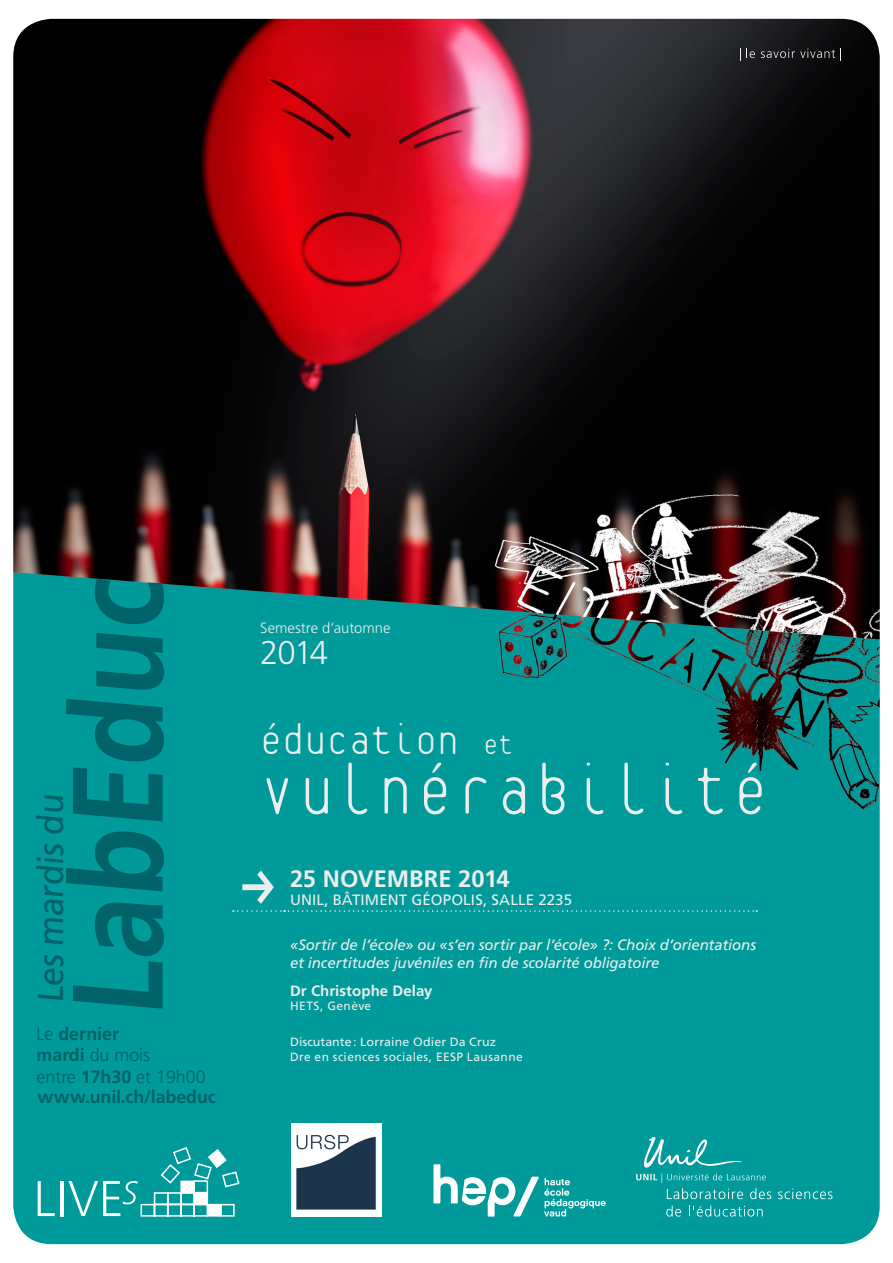
<style>
.page{position:relative;width:893px;height:1263px;background:#fff}
.page>*{position:absolute;margin:0;border:0;box-sizing:border-box;transform-origin:0 0}
.t1{font:700 128.55px "Frutiger LT Std";color:#00636a;scale:.87 1}
.t2{font:100 77.25px "Platelet";letter-spacing:.07em;color:#eceded;scale:.96 1}
.t3{font:100 46.05px "Platelet";color:#eceded;scale:1.04 1}
.t4{font:36px "Frutiger LT Std";color:#00636a;scale:.95 1}
.t5{font:300 33px "Frutiger LT Std";color:#eceded}
.t6{font:700 23.7px "Frutiger LT Std";color:#eceded}
.t7{font:700 17.85px/21px "Frutiger LT Std";color:#00636a}
.t8{font:italic 15px/18px "Frutiger LT Std";letter-spacing:-.01em;color:#eceded}
.t9{font:15px "Frutiger LT Std";letter-spacing:.005em;color:#eceded}
.t10{font:700 15px "Frutiger LT Std";letter-spacing:.005em;color:#eceded}
.t11{font:300 14.85px "Frutiger LT Std";color:#eceded}
.t12{font:12px/15.5px "Frutiger LT Std";letter-spacing:.025em;color:#eceded;scale:1.04 1}
.t13{font:12px "Frutiger LT Std";letter-spacing:.025em;color:#eceded}
.s1{font-weight:300}
.s2{font-size:31.2px}
</style>
<div class="page">
<img style="left:13px;top:19px;width:867px;height:1225px">
<svg style="left:233px;top:910px;width:524px;height:2px"></svg>
<svg style="left:740px;top:48px;width:1px;height:13px"></svg>
<svg style="left:747px;top:48px;width:8px;height:10px"></svg>
<svg style="left:761px;top:48px;width:80px;height:13px"></svg>
<svg style="left:636px;top:1137px;width:130px;height:45px;background:#1ea6a6"></svg>
<svg style="left:667px;top:1188px;width:76px;height:11px"></svg>
<svg style="left:750px;top:1188px;width:21px;height:11px"></svg>
<svg style="left:778px;top:1188px;width:54px;height:11px"></svg>
<svg style="left:666px;top:1205px;width:15px;height:11px"></svg>
<svg style="left:688px;top:1205px;width:75px;height:11px"></svg>
<svg style="left:433px;top:1164px;width:173px;height:52px"></svg>
<img style="left:292px;top:1124px;width:89px;height:92px">
<svg style="left:38px;top:1181px;width:17px;height:35px"></svg>
<hr style="left:60px;top:1181px;width:3px;height:35px;background:#fff">
<svg style="left:68px;top:1146px;width:172px;height:71px;background:#2aaaaa"></svg>
<svg style="left:242px;top:870px;width:32px;height:34px"></svg>
<h1 class="t1" style="left:42px;top:1018px;width:519px;rotate:-90deg">LabEduc</h1>
<p class="t7" style="left:37px;top:1044px;width:181px">mardi <span class="s1">du mois<br>entre</span> 17h30 <span class="s1">et 19h00 </span>www.unil.ch/labeduc</p>
<h3 class="t4" style="left:29px;top:1003px;width:225px;rotate:-90deg">Les mardis du</h3>
<p class="t7" style="left:37px;top:1023px;width:84px"><span class="s1">Le</span> dernier</p>
<p class="t11" style="left:260px;top:619px;width:132px">Semestre d’automne</p>
<h3 class="t5" style="left:260px;top:634px;width:70px">2014</h3>
<h3 class="t3" style="left:260px;top:720px;width:245px">éducation <span class="s2">et</span></h3>
<h2 class="t2" style="left:260px;top:757px;width:530px">vulnérabilité</h2>
<h3 class="t6" style="left:290px;top:865px;width:221px">25 novembre 2014</h3>
<p class="t9" style="left:290px;top:891px;width:284px">UNIL, bâti ment Géopolis, salle 2235</p>
<p class="t8" style="left:290px;top:936px;width:468px">«Sortir de l’école» ou «s’en sortir par l’école» ?: Choix d’orientations et incertitudes juvéniles en fin de scolarité obligatoire</p>
<p class="t10" style="left:290px;top:982px;width:144px">Dr Christophe Delay</p>
<p class="t13" style="left:290px;top:999px;width:83px">HETS, Genève</p>
<p class="t12" style="left:290px;top:1034px;width:200px">Discutante: Lorraine Odier Da Cruz<br>Dre en sciences sociales, EESP</p>
<p class="t13" style="left:467px;top:1050px;width:57px">Lausanne</p>
</div>
